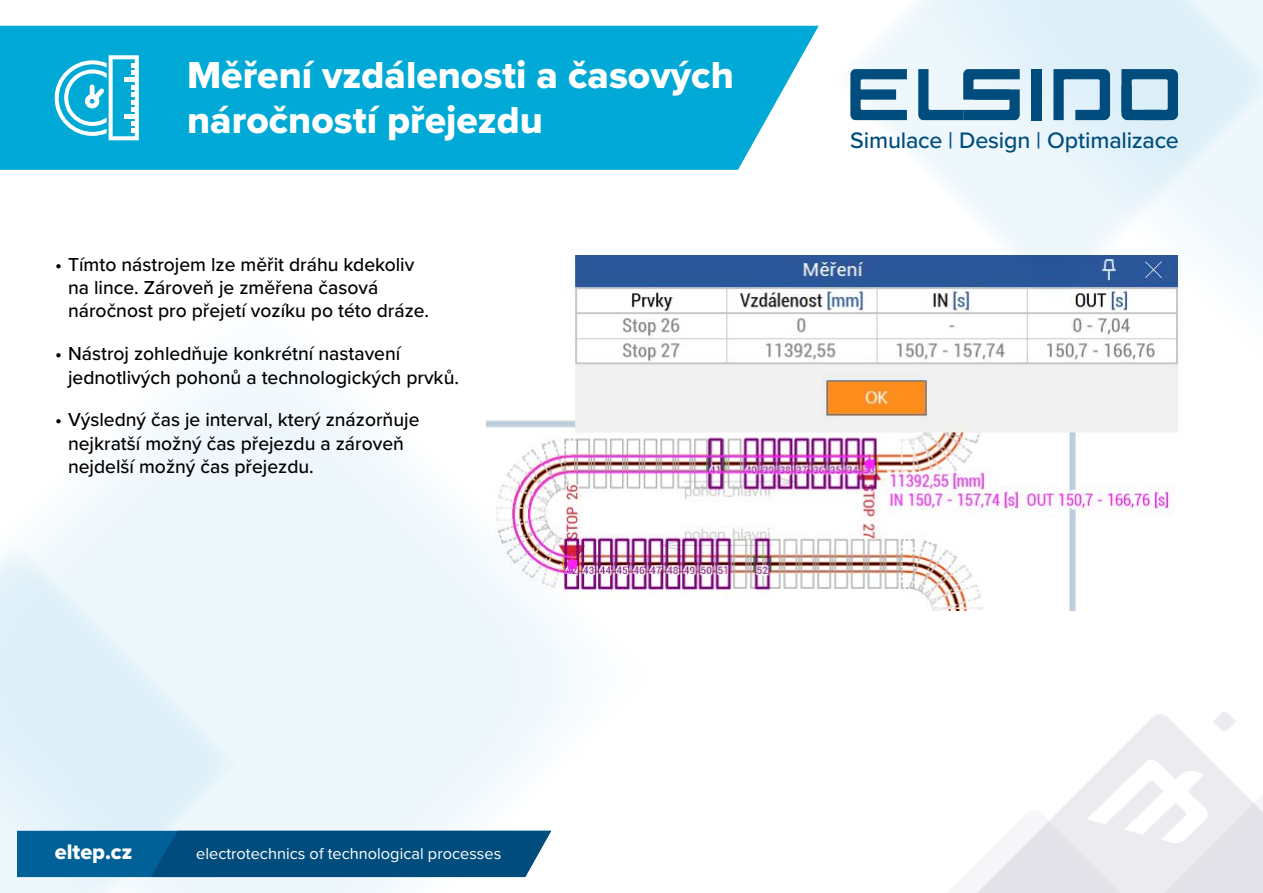
<style>
.page{position:relative;width:1263px;height:893px;background:#fff}
.page>*{position:absolute;margin:0;border:0;box-sizing:border-box;transform-origin:0 0}
.titulek{font:39px/45px "Proxima Nova Extrabld";color:#fff}
.t1{font:500 23.25px "Proxima Nova";letter-spacing:-.005em;color:#004d7d}
.t2{font:21.75px "Proxima Nova Extrabld";color:#fff}
.t3{font:500 19.5px/23.4px "Proxima Nova";color:#000}
.t4{font:16.35px "Proxima Nova";color:#fff}
</style>
<div class="page">
<svg style="left:47px;top:365px;width:526px;height:528px;fill:#eef7fc"></svg>
<svg style="left:0;top:540px;width:240px;height:353px;background:#e4f2fa"></svg>
<svg style="left:854px;top:0;width:409px;height:292px;fill:#edf7fc"></svg>
<svg style="left:977px;top:712px;width:286px;height:181px"></svg>
<svg style="left:17px;top:831px;width:534px;height:46px;background:#045587"></svg>
<div style="left:0;top:26px;width:819px;height:144px;background:#00a9d6"></div>
<img style="left:487px;top:255px;width:698px;height:356px">
<svg style="left:55px;top:55px;width:84px;height:85px"></svg>
<svg style="left:850px;top:69px;width:57px;height:51px;background:#598dac"></svg>
<svg style="left:1053px;top:69px;width:57px;height:51px;background:#6194b2"></svg>
<svg style="left:1121px;top:69px;width:57px;height:51px;background:#558cad"></svg>
<div style="left:1031px;top:69px;width:10px;height:51px;background:#004d7d"></div>
<svg style="left:918px;top:69px;width:102px;height:51px;background:#6c9bb7"></svg>
<p class="titulek" style="left:187px;top:52px;width:548px">Měření vzdálenosti a časových náročností přejezdu</p>
<p class="t3" style="left:68px;top:252px;width:363px;text-indent:-13px">• Tímto nástrojem lze měřit dráhu kdekoliv na lince. Zároveň je změřena časová náročnost pro přejetí vozíku po této dráze.</p>
<p class="t3" style="left:68px;top:341px;width:392px;text-indent:-13px">• Nástroj zohledňuje konkrétní nastavení jednotlivých pohonů a technologických prvků.</p>
<p class="t3" style="left:68px;top:407px;width:353px;text-indent:-13px">• Výsledný čas je interval, který znázorňuje nejkratší možný čas přejezdu a zároveň nejdelší možný čas přejezdu.</p>
<p class="t1" style="left:850px;top:123px;width:330px">Simulace | Design | Optimalizace</p>
<p class="t2" style="left:55px;top:836px;width:79px">eltep.cz</p>
<p class="t4" style="left:196px;top:841px;width:307px">electrotechnics of technological processes</p>
</div>
